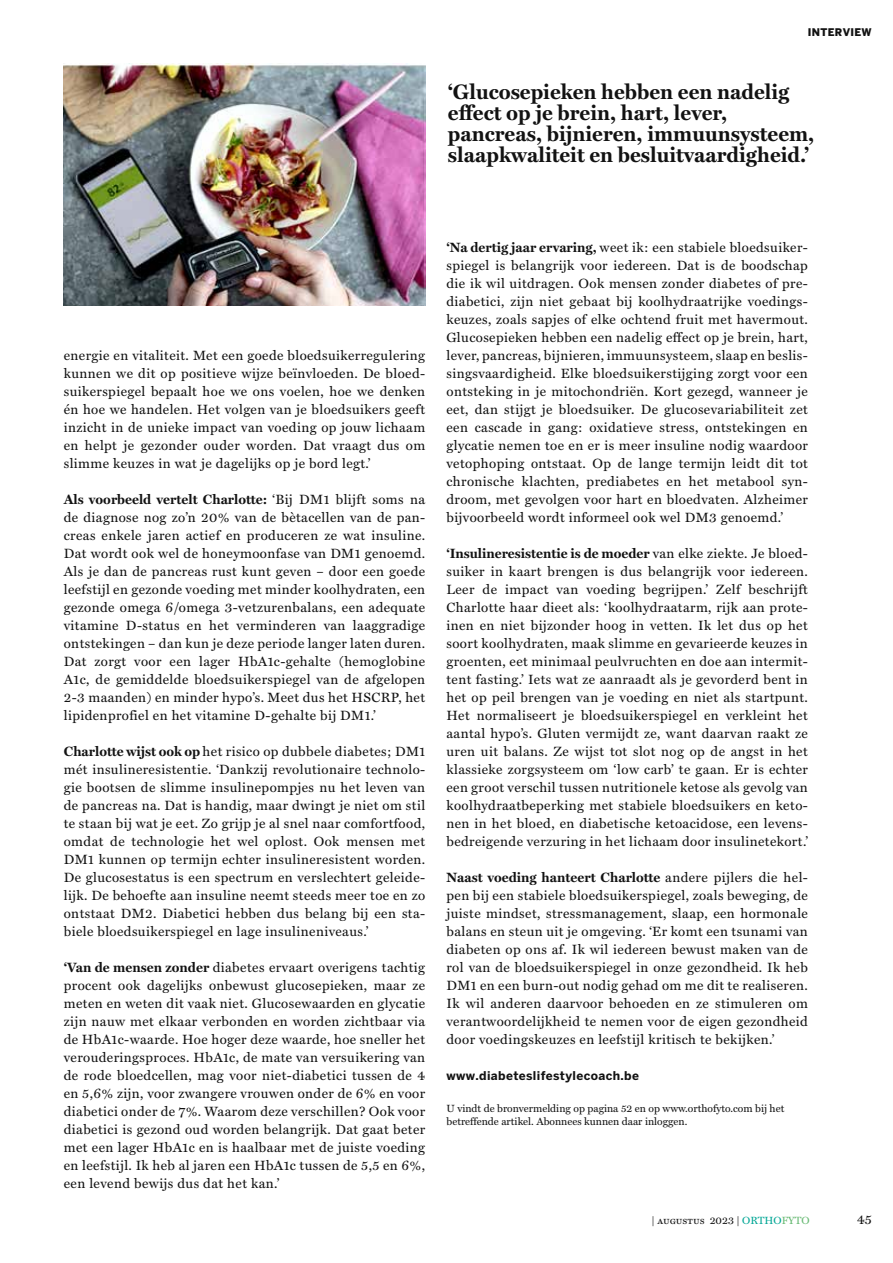
<style>
.page{position:relative;width:893px;height:1263px;background:#fff}
.page>*{position:absolute;margin:0;border:0;box-sizing:border-box;transform-origin:0 0}
.t1{font:700 21px/21px "Miller Text";color:#121212}
.t2{font:13.5px/18px "Miller Text";letter-spacing:.03em;color:#121212;text-align:justify}
.t3{font:700 12px "Benton Sans";letter-spacing:.03em;color:#121212}
.t4{font:10.5px/13.5px "Miller Text";color:#121212}
.t5{font:10.5px "Miller Text SC";color:#121212}
.t6{font:900 10.5px "Benton Sans";letter-spacing:.03em;color:#121212}
.s1{font-weight:700}
.s2{font-family:"Miller Text";color:#00a695}
.s3{font-family:"Miller Text";color:#66b972}
</style>
<div class="page">
<img style="left:64px;top:63px;width:361px;height:243px">
<p class="t6" style="left:808px;top:26px;width:65px">INTERVIEW</p>
<h1 class="t1" style="left:448px;top:81px;width:368px">‘Glucosepieken hebben een nadelig effect op je brein, hart, lever, pancreas, bijnieren, immuunsysteem, slaapkwaliteit en besluitvaardigheid.’</h1>
<p class="t2" style="left:64px;top:346px;width:363px">energie en vitaliteit. Met een goede bloedsuikerregulering kunnen we dit op positieve wijze beïnvloeden. De bloed&shy;suikerspiegel bepaalt hoe we ons voelen, hoe we denken én hoe we handelen. Het volgen van je bloedsuikers geeft inzicht in de unieke impact van voeding op jouw lichaam en helpt je gezonder ouder worden. Dat vraagt dus om slimme keuzes in wat je dagelijks op je bord legt.’</p>
<p class="t2" style="left:64px;top:490px;width:363px"><span class="s1">Als voorbeeld vertelt Charlotte:</span> ‘Bij DM1 blijft soms na de diagnose nog zo’n 20% van de bètacellen van de pan&shy;creas enkele jaren actief en produceren ze wat insuline.<br>Dat wordt ook wel de honeymoonfase van DM1 genoemd.<br>Als je dan de pancreas rust kunt geven – door een goede leefstijl en gezonde voeding met minder koolhydraten, een gezonde omega 6/omega 3-vetzurenbalans, een adequate vitamine D-status en het verminderen van laaggradige ontstekingen – dan kun je deze periode langer laten duren.<br>Dat zorgt voor een lager HbA1c-gehalte (hemoglobine A1c, de gemiddelde bloedsuikerspiegel van de afgelopen 2-3 maanden) en minder hypo’s. Meet dus het HSCRP, het lipidenprofiel en het vitamine D-gehalte bij DM1.’</p>
<p class="t2" style="left:64px;top:742px;width:363px"><span class="s1">Charlotte wijst ook op</span> het risico op dubbele diabetes; DM1 mét insulineresistentie. ‘Dankzij revolutionaire technolo&shy;gie bootsen de slimme insulinepompjes nu het leven van de pancreas na. Dat is handig, maar dwingt je niet om stil te staan bij wat je eet. Zo grijp je al snel naar comfortfood, omdat de technologie het wel oplost. Ook mensen met DM1 kunnen op termijn echter insulineresistent worden.<br>De glucosestatus is een spectrum en verslechtert geleide&shy;lijk. De behoefte aan insuline neemt steeds meer toe en zo ontstaat DM2. Diabetici hebben dus belang bij een sta&shy;biele bloedsuikerspiegel en lage insulineniveaus.’</p>
<p class="t2" style="left:64px;top:958px;width:363px"><span class="s1">‘Van de mensen zonder</span> diabetes ervaart overigens tachtig procent ook dagelijks onbewust glucosepieken, maar ze meten en weten dit vaak niet. Glucosewaarden en glycatie zijn nauw met elkaar verbonden en worden zichtbaar via de HbA1c-waarde. Hoe hoger deze waarde, hoe sneller het verouderingsproces. HbA1c, de mate van versuikering van de rode bloedcellen, mag voor niet-diabetici tussen de 4 en 5,6% zijn, voor zwangere vrouwen onder de 6% en voor diabetici onder de 7%. Waarom deze verschillen? Ook voor diabetici is gezond oud worden belangrijk. Dat gaat beter met een lager HbA1c en is haalbaar met de juiste voeding en leefstijl. Ik heb al jaren een HbA1c tussen de 5,5 en 6%, een levend bewijs dus dat het kan.’</p>
<p class="t2" style="left:446px;top:238px;width:363px"><span class="s1">‘Na dertig jaar ervaring,</span> weet ik: een stabiele bloedsuiker&shy;spiegel is belangrijk voor iedereen. Dat is de boodschap die ik wil uitdragen. Ook mensen zonder diabetes of pre&shy;diabetici, zijn niet gebaat bij koolhydraatrijke voedings&shy;keuzes, zoals sapjes of elke ochtend fruit met havermout.<br>Glucosepieken hebben een nadelig effect op je brein, hart, lever, pancreas, bijnieren, immuunsysteem, slaap en beslis&shy;singsvaardigheid. Elke bloedsuikerstijging zorgt voor een ontsteking in je mitochondriën. Kort gezegd, wanneer je eet, dan stijgt je bloedsuiker. De glucosevariabiliteit zet een cascade in gang: oxidatieve stress, ontstekingen en glycatie nemen toe en er is meer insuline nodig waardoor vetophoping ontstaat. Op de lange termijn leidt dit tot chronische klachten, prediabetes en het metabool syn&shy;droom, met gevolgen voor hart en bloedvaten. Alzheimer bijvoorbeeld wordt informeel ook wel DM3 genoemd.’</p>
<p class="t2" style="left:446px;top:544px;width:363px"><span class="s1">‘Insulineresistentie is de moeder</span> van elke ziekte. Je bloed&shy;suiker in kaart brengen is dus belangrijk voor iedereen.<br>Leer de impact van voeding begrijpen.’ Zelf beschrijft Charlotte haar dieet als: ‘koolhydraatarm, rijk aan prote&shy;ïnen en niet bijzonder hoog in vetten. Ik let dus op het soort koolhydraten, maak slimme en gevarieerde keuzes in groenten, eet minimaal peulvruchten en doe aan intermit&shy;tent fasting.’ Iets wat ze aanraadt als je gevorderd bent in het op peil brengen van je voeding en niet als startpunt.<br>Het normaliseert je bloedsuikerspiegel en verkleint het aantal hypo’s. Gluten vermijdt ze, want daarvan raakt ze uren uit balans. Ze wijst tot slot nog op de angst in het klassieke zorgsysteem om ‘low carb’ te gaan. Er is echter een groot verschil tussen nutritionele ketose als gevolg van koolhydraatbeperking met stabiele bloedsuikers en keto&shy;nen in het bloed, en diabetische ketoacidose, een levens&shy;bedreigende verzuring in het lichaam door insulinetekort.’</p>
<p class="t2" style="left:446px;top:868px;width:363px"><span class="s1">Naast voeding hanteert Charlotte</span> andere pijlers die hel&shy;pen bij een stabiele bloedsuikerspiegel, zoals beweging, de juiste mindset, stressmanagement, slaap, een hormonale balans en steun uit je omgeving. ‘Er komt een tsunami van diabeten op ons af. Ik wil iedereen bewust maken van de rol van de bloedsuikerspiegel in onze gezondheid. Ik heb DM1 en een burn-out nodig gehad om me dit te realiseren.<br>Ik wil anderen daarvoor behoeden en ze stimuleren om verantwoordelijkheid te nemen voor de eigen gezondheid door voedingskeuzes en leefstijl kritisch te bekijken.’</p>
<p class="t3" style="left:446px;top:1068px;width:194px">www.diabeteslifestylecoach.be</p>
<p class="t4" style="left:446px;top:1101px;width:339px">U vindt de bronvermelding op pagina 52 en op www.orthofyto.com bij het betreffende artikel. Abonnees kunnen daar inloggen.</p>
<p class="t5" style="left:652px;top:1214px;width:160px">| augustus 2023 | <span class="s2">ORTHO</span><span class="s3">FYTO</span></p>
<p class="t2" style="left:857px;top:1210px;width:16px">45</p>
</div>
